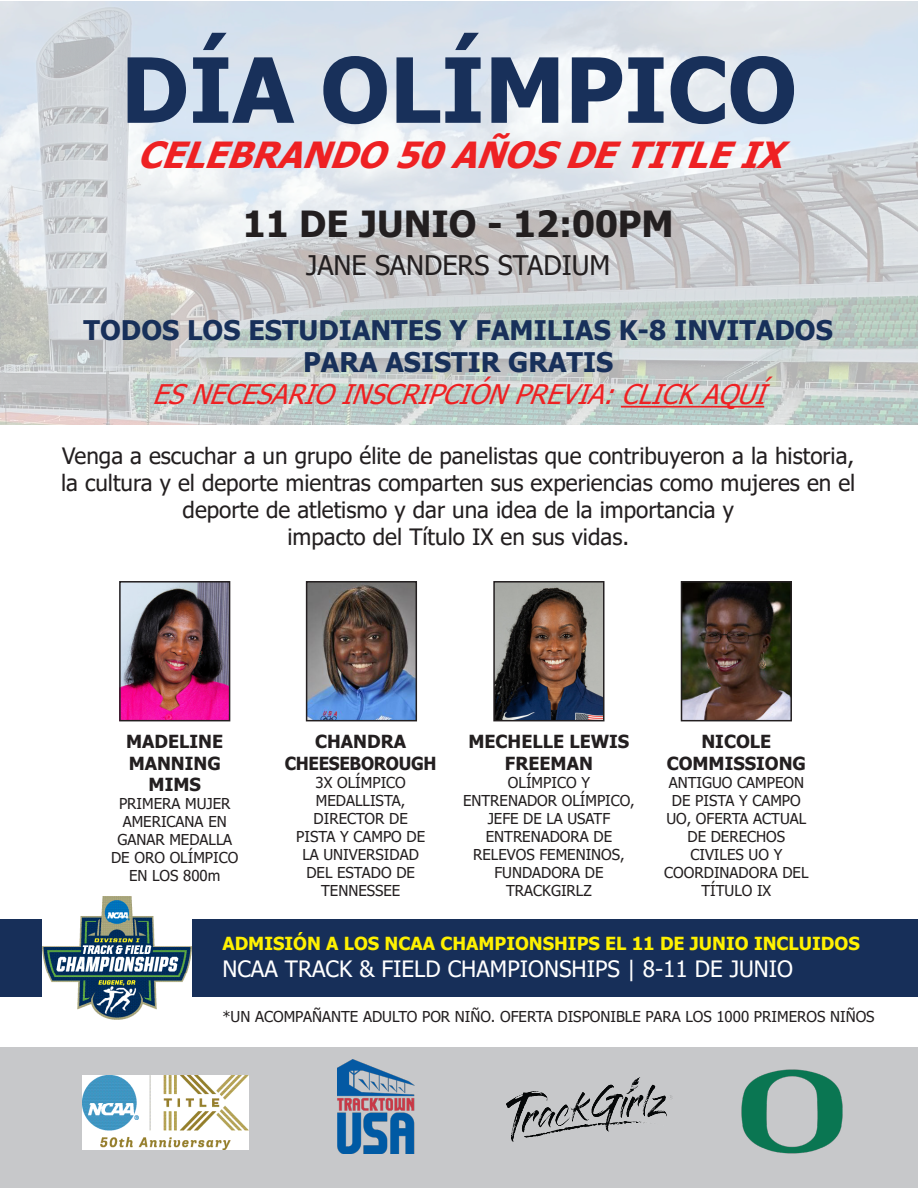
<style>
.page{position:relative;width:918px;height:1188px;background:#fff}
.page>*{position:absolute;margin:0;border:0;box-sizing:border-box;transform-origin:0 0}
.t1{font:700 90px "Tahoma";color:#18305a}
.t2{font:italic 700 36px "Tahoma";color:#ee2123}
.t3{font:700 36px "Tahoma";color:#231f20}
.t4{font:700 27px/32.4px "Tahoma";color:#18305a;text-align:center}
.t5{font:italic 27px "Tahoma";color:#ee2123}
.t6{font:27px "Tahoma";color:#231f20}
.t7{font:22.5px/27px "Tahoma";color:#231f20;text-align:center}
.t8{font:22.5px "Tahoma";color:#fff}
.t9{font:700 18px/21.6px "Tahoma";color:#231f20;text-align:center}
.t10{font:700 18px "Tahoma";color:#fff101}
.t11{font:700 18px/21.6px "Tahoma";letter-spacing:-.02em;color:#231f20;text-align:center}
.t12{font:15px/18px "Tahoma";color:#231f20;text-align:center}
</style>
<div class="page">
<div style="left:0;top:1047px;width:918px;height:141px;background:#c7c8ca"></div>
<img style="left:0;top:1px;width:917px;height:424px">
<div style="left:0;top:919px;width:918px;height:78px;background:#172f59"></div>
<img style="left:43px;top:897px;width:149px;height:123px">
<img style="left:338px;top:1060px;width:76px;height:93px">
<img style="left:507px;top:1077px;width:166px;height:65px">
<img style="left:82px;top:1076px;width:166px;height:74px">
<hr style="left:621px;top:406px;width:143px;height:2px;background:#ee2123">
<img style="left:496px;top:584px;width:106px;height:134px">
<div style="left:493px;top:581px;width:112px;height:140px;border:2px solid #231f20"></div>
<img style="left:684px;top:584px;width:105px;height:134px">
<div style="left:681px;top:581px;width:111px;height:140px;border:2px solid #231f20"></div>
<img style="left:309px;top:584px;width:105px;height:134px">
<div style="left:306px;top:581px;width:111px;height:140px;border:2px solid #231f20"></div>
<img style="left:122px;top:584px;width:105px;height:134px">
<div style="left:119px;top:581px;width:111px;height:140px;border:2px solid #231f20"></div>
<img style="left:741px;top:1069px;width:102px;height:85px">
<p class="t1" style="left:121px;top:27px;width:678px">DÍA OLÍMPICO</p>
<p class="t2" style="left:137px;top:130px;width:665px">CELEBRANDO50AÑOSDETITLEIX</p>
<p class="t3" style="left:243px;top:199px;width:433px">11 DE JUNIO - 12:00PM</p>
<p class="t6" style="left:306px;top:247px;width:306px">JANE SANDERS STADIUM</p>
<p class="t4" style="left:84px;top:315px;width:751px">TODOS LOS ESTUDIANTES Y FAMILIAS K-8 INVITADOS<br>PARA ASISTIR GRATIS</p>
<p class="t5" style="left:152px;top:377px;width:628px">ESNECESARIOINSCRIPCIÓNPREVIA:CLICKAQUÍ</p>
<p class="t7" style="left:61px;top:443px;width:796px">Venga a escuchar a un grupo élite de panelistas que contribuyeron a la historia, la cultura y el deporte mientras comparten sus experiencias como mujeres en el deporte de atletismo y dar una idea de la importancia y</p>
<p class="t7" style="left:287px;top:524px;width:343px">impacto del Título IX en sus vidas.</p>
<p class="t9" style="left:126px;top:732px;width:99px">MADELINE<br>MANNING<br>MIMS</p>
<p class="t12" style="left:111px;top:796px;width:129px">PRIMERA MUJER<br>AMERICANA EN<br>GANAR MEDALLA<br>DE ORO OLÍMPICO<br>EN LOS 800m</p>
<p class="t11" style="left:285px;top:732px;width:153px">CHANDRA<br>CHEESEBOROUGH</p>
<p class="t12" style="left:316px;top:774px;width:92px">3X OLÍMPICO</p>
<p class="t12" style="left:296px;top:792px;width:130px">MEDALLISTA,<br>DIRECTOR DE<br>PISTA Y CAMPO DE<br>LA UNIVERSIDAD<br>DEL ESTADO DE<br>TENNESSEE</p>
<p class="t9" style="left:469px;top:732px;width:162px">MECHELLE LEWIS</p>
<p class="t9" style="left:505px;top:753px;width:89px">FREEMAN</p>
<p class="t12" style="left:508px;top:774px;width:84px">OLÍMPICO Y</p>
<p class="t12" style="left:463px;top:792px;width:173px">ENTRENADOR OLÍMPICO,<br>JEFE DE LA USATF<br>ENTRENADORA DE<br>RELEVOS FEMENINOS,<br>FUNDADORA DE<br>TRACKGIRLZ</p>
<p class="t9" style="left:701px;top:732px;width:71px">NICOLE</p>
<p class="t9" style="left:667px;top:753px;width:141px">COMMISSIONG</p>
<p class="t12" style="left:664px;top:774px;width:146px">ANTIGUO CAMPEON<br>DE PISTA Y CAMPO<br>UO, OFERTA ACTUAL<br>DE DERECHOS<br>CIVILES UO Y<br>COORDINADORA DEL<br>TÍTULO IX</p>
<p class="t10" style="left:222px;top:931px;width:639px">ADMISIÓN A LOS NCAA CHAMPIONSHIPS EL 11 DE JUNIO INCLUIDOS</p>
<p class="t8" style="left:222px;top:954px;width:572px">NCAA TRACK &amp; FIELD CHAMPIONSHIPS | 8-11 DE JUNIO</p>
<p class="t12" style="left:222px;top:1009px;width:654px">*UN ACOMPAÑANTE ADULTO POR NIÑO. OFERTA DISPONIBLE PARA LOS 1000 PRIMEROS NIÑOS</p>
</div>
